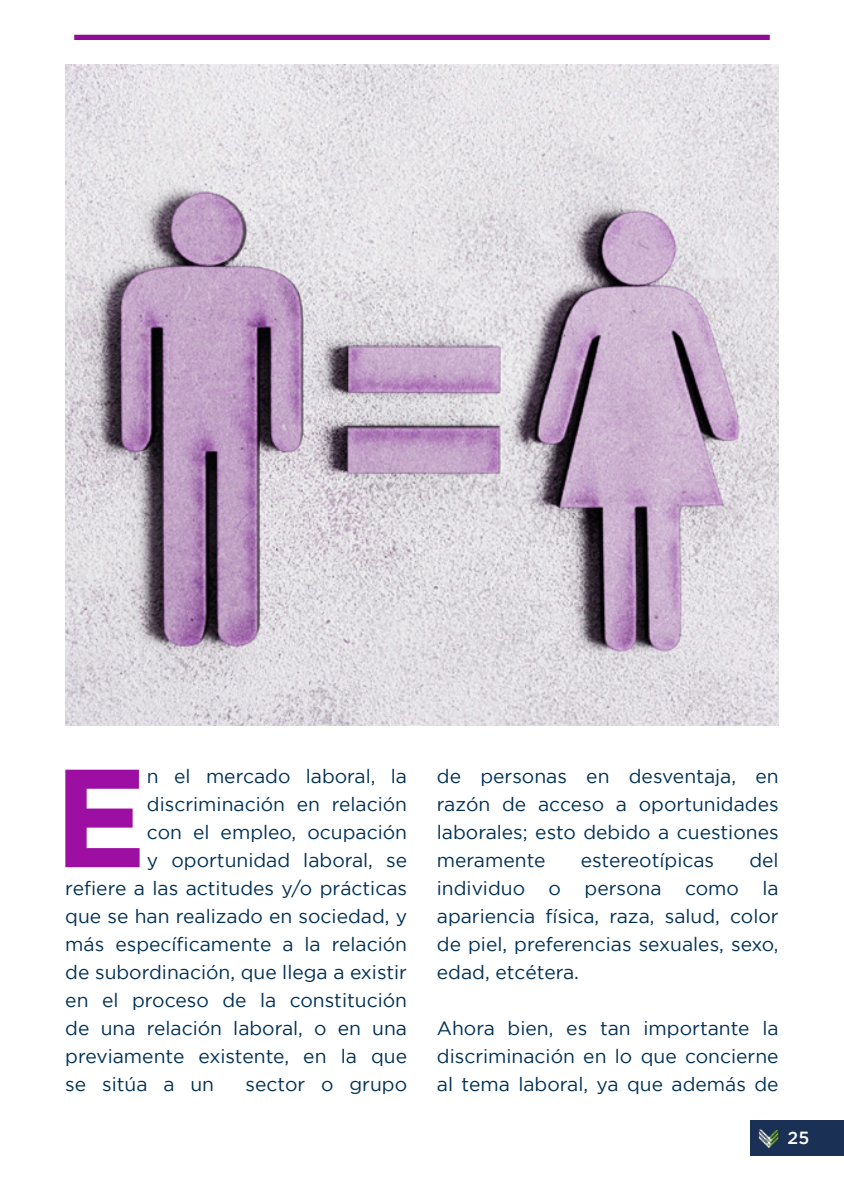
<style>
.page{position:relative;width:844px;height:1191px;background:#fff}
.page>*{position:absolute;margin:0;border:0;box-sizing:border-box;transform-origin:0 0}
.t1{font:700 139.3px "Gotham";color:#9d0fa3}
.t2{font:19.25px/28px "Gotham";color:#003056;text-align:justify}
.t3{font:500 17.5px "Gotham";color:#fff}
</style>
<div class="page">
<div style="left:750px;top:1120px;width:93px;height:36px;background:#1a3155"></div>
<img style="left:758px;top:1129px;width:22px;height:20px">
<img style="left:65px;top:64px;width:713px;height:661px">
<div style="left:74px;top:35px;width:695px;height:5px;background:#900c96"></div>
<h1 class="t1" style="left:54px;top:737px;width:95px">E</h1>
<p class="t2" style="left:147px;top:762px;width:261px">n el mercado laboral, la</p>
<p class="t2" style="left:147px;top:790px;width:261px">discriminación en relación</p>
<p class="t2" style="left:147px;top:818px;width:261px">con el empleo, ocupación</p>
<p class="t2" style="left:147px;top:846px;width:261px">y oportunidad laboral, se</p>
<p class="t2" style="left:65px;top:874px;width:343px">refiere a las actitudes y/o prácticas</p>
<p class="t2" style="left:65px;top:902px;width:343px">que se han realizado en sociedad, y</p>
<p class="t2" style="left:65px;top:930px;width:343px">más específicamente a la relación</p>
<p class="t2" style="left:65px;top:958px;width:343px">de subordinación, que llega a existir</p>
<p class="t2" style="left:65px;top:986px;width:343px">en el proceso de la constitución</p>
<p class="t2" style="left:65px;top:1014px;width:343px">de una relación laboral, o en una</p>
<p class="t2" style="left:65px;top:1042px;width:343px">previamente existente, en la que</p>
<p class="t2" style="left:65px;top:1070px;width:150px">se sitúa a un</p>
<p class="t2" style="left:245px;top:1070px;width:163px">sector o grupo</p>
<p class="t2" style="left:437px;top:762px;width:343px">de personas en desventaja, en razón de acceso a oportunidades laborales; esto debido a cuestiones meramente</p>
<p class="t2" style="left:580px;top:846px;width:135px">estereotípicas</p>
<p class="t2" style="left:437px;top:846px;width:343px;text-indent:312px">del individuo o persona como la apariencia física, raza, salud, color de piel, preferencias sexuales, sexo, edad, etcétera.</p>
<p class="t2" style="left:437px;top:1014px;width:343px">Ahora bien, es tan importante la discriminación en lo que concierne al tema laboral, ya que además de</p>
<p class="t3" style="left:787px;top:1128px;width:23px">25</p>
</div>
